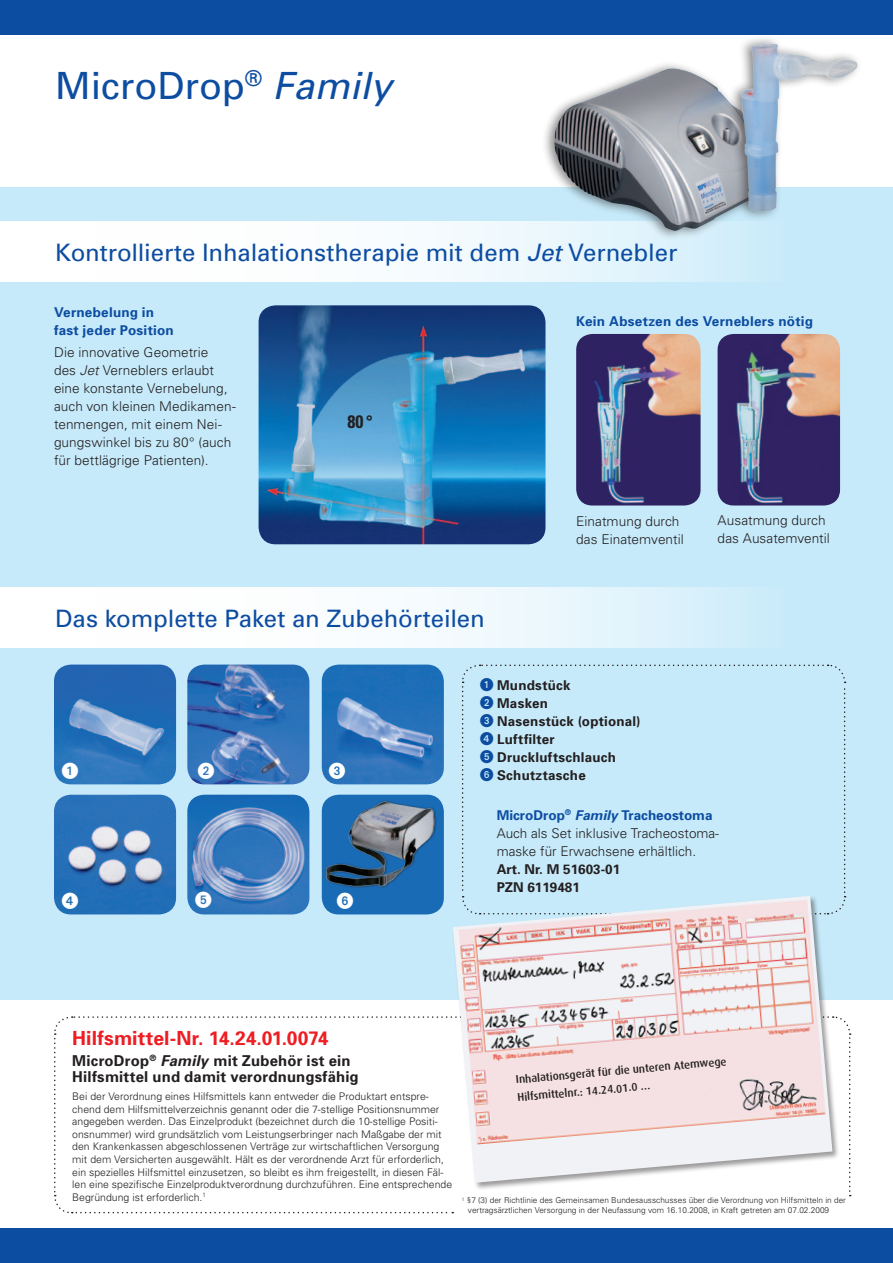
<style>
.page{position:relative;width:893px;height:1263px;background:#fff}
.page>*{position:absolute;margin:0;border:0;box-sizing:border-box;transform-origin:0 0}
.t1{font:37.5px "Univers";color:#0d4da1}
.t2{font:24px "Univers";letter-spacing:-.005em;color:#0d4da1}
.t3{font:700 19.5px "Univers";letter-spacing:.005em;color:#ee1d23}
.t4{font:700 condensed 18px "Univers";color:#231f20}
.t5{font:16.65px "European Pi One";color:#fff}
.t6{font:700 15px/16.5px "Univers";letter-spacing:.015em;color:#231f20}
.t7{font:300 13.5px/18px "Univers";color:#231f20}
.t8{font:700 13.5px/18px "Univers";letter-spacing:.02em;color:#231f20}
.t9{font:700 13.5px/18px "Univers";letter-spacing:.02em;color:#0d4da1}
.t10{font:700 13.5px/18px "Univers";color:#231f20}
.t11{font:500 11.25px/17.7px "Dax";color:#231f20}
.t12{font:300 10.5px/12.6px "Univers";color:#231f20}
.t13{font:300 8.25px/9.9px "Univers";color:#231f20}
.s1{font-style:italic}
.s2{font-family:"European Pi One";font-weight:400;color:#0d4da1}
.s3{font-weight:700;color:#0d4da1}
.s4{font-weight:700;font-style:italic;color:#0d4da1}
</style>
<div class="page">
<div style="left:0;top:187px;width:893px;height:812px;background:#c6eafa"></div>
<div style="left:0;top:0;width:893px;height:34px;background:#0d4da1"></div>
<div style="left:0;top:1229px;width:893px;height:34px;background:#0d4da1"></div>
<svg style="left:54px;top:1016px;width:797px;height:198px"></svg>
<hr style="left:0;top:759px;width:1px;height:60px;background:#fff">
<hr style="left:0;top:515px;width:1px;height:61px;background:#fff">
<div style="left:0;top:587px;width:893px;height:60px;background:linear-gradient(to right,#fff,#caebfa)"></div>
<svg style="left:462px;top:664px;width:384px;height:246px"></svg>
<img style="left:54px;top:664px;width:122px;height:120px">
<img style="left:54px;top:795px;width:122px;height:119px">
<img style="left:187px;top:795px;width:122px;height:119px">
<div style="left:322px;top:795px;width:122px;height:119px;background:#196bb5;border-radius:17px"></div>
<img style="left:322px;top:798px;width:117px;height:90px">
<img style="left:187px;top:664px;width:122px;height:120px">
<img style="left:322px;top:664px;width:122px;height:120px">
<div style="left:452px;top:894px;width:388px;height:296px;background:#231f20;opacity:.45"></div>
<img style="left:453px;top:896px;width:379px;height:287px">
<div style="left:0;top:221px;width:893px;height:61px;background:linear-gradient(to right,#fff,#caebfa)"></div>
<div style="left:541px;top:60px;width:234px;height:181px;background:#231f20;opacity:.54"></div>
<img style="left:554px;top:68px;width:216px;height:163px">
<img style="left:703px;top:34px;width:162px;height:190px">
<img style="left:259px;top:305px;width:286px;height:239px">
<img style="left:718px;top:334px;width:122px;height:171px">
<img style="left:576px;top:334px;width:125px;height:171px">
<h1 class="t1" style="left:55px;top:62px;width:338px">MicroDrop<sup>®</sup> <span class="s1">Family</span></h1>
<h2 class="t2" style="left:55px;top:238px;width:624px">Kontrollierte Inhalationstherapie mit dem <span class="s1">Jet</span> Vernebler</h2>
<p class="t9" style="left:54px;top:303px;width:121px">Vernebelung in fast jeder Position</p>
<p class="t7" style="left:54px;top:343px;width:184px">Die innovative Geometrie<br>des <span class="s1">Jet</span> Verneblers erlaubt eine konstante Vernebelung, auch von kleinen Medikamen&shy;tenmengen, mit einem Nei&shy;gungswinkel bis zu 80° (auch für bettlägrige Patienten).</p>
<h3 class="t4" style="left:347px;top:411px;width:27px">80°</h3>
<h2 class="t2" style="left:55px;top:603px;width:431px">Das komplette Paket an Zubehörteilen</h2>
<p class="t9" style="left:576px;top:312px;width:238px">Kein Absetzen des Verneblers nötig</p>
<p class="t7" style="left:576px;top:512px;width:109px">Einatmung durch das Einatemventil</p>
<p class="t7" style="left:718px;top:511px;width:114px">Ausatmung durch das Ausatemventil</p>
<p class="t8" style="left:480px;top:676px;width:162px"><span class="s2">1</span> Mundstück<br><span class="s2">2</span> Masken<br><span class="s2">3</span> Nasenstück (optional)<br><span class="s2">4</span> Luftfilter<br><span class="s2">5</span> Druckluftschlauch</p>
<h3 class="t5" style="left:62px;top:761px;width:18px">1</h3>
<h3 class="t5" style="left:198px;top:761px;width:18px">2</h3>
<h3 class="t5" style="left:329px;top:761px;width:18px">3</h3>
<p class="t8" style="left:480px;top:766px;width:107px"><span class="s2">6</span> Schutztasche</p>
<h3 class="t5" style="left:62px;top:891px;width:18px">4</h3>
<h3 class="t5" style="left:195px;top:891px;width:18px">5</h3>
<h3 class="t5" style="left:337px;top:891px;width:18px">6</h3>
<p class="t7" style="left:497px;top:805px;width:224px"><span class="s3">MicroDrop</span><sup>®</sup> <span class="s4">Family</span> <span class="s3">Tracheostoma<br></span>Auch als Set inklusive Tracheostoma&shy;maske für Erwachsene erhältlich.</p>
<p class="t10" style="left:497px;top:859px;width:125px">Art. Nr. M 51603-01<br>PZN 6119481</p>
<h3 class="t3" style="left:72px;top:1025px;width:258px">Hilfsmittel-Nr. 14.24.01.0074</h3>
<h3 class="t6" style="left:72px;top:1052px;width:288px">MicroDrop<sup>®</sup> <span class="s1">Family</span> mit Zubehör ist ein<br>Hilfsmittel und damit verordnungsfähig</h3>
<p class="t12" style="left:72px;top:1090px;width:381px">Bei der Verordnung eines Hilfsmittels kann entweder die Produktart entspre&shy;chend dem Hilfsmittelverzeichnis genannt oder die 7-stellige Positionsnummer angegeben werden. Das Einzelprodukt (bezeichnet durch die 10-stellige Positi&shy;onsnummer) wird grundsätzlich vom Leistungserbringer nach Maßgabe der mit den Krankenkassen abgeschlossenen Verträge zur wirtschaftlichen Versorgung mit dem Versicherten ausgewählt. Hält es der verordnende Arzt für erforderlich, ein spezielles Hilfsmittel einzusetzen, so bleibt es ihm freigestellt, in diesen Fäl&shy;len eine spezifische Einzelproduktverordnung durchzuführen. Eine entsprechende Begründung ist erforderlich.<sup>1</sup></p>
<p class="t11" style="left:515px;top:1071px;width:213px;rotate:-5deg">Inhalationsgerät für die unteren Atemwege<br>Hilfsmittelnr.: 14.24.01.0 …</p>
<p class="t13" style="left:468px;top:1195px;width:380px;text-indent:-6px"><sup>1</sup> §7 (3) der Richtlinie des Gemeinsamen Bundesausschusses über die Verordnung von Hilfsmitteln in der vertragsärztlichen Versorgung in der Neufassung vom 16.10.2008, in Kraft getreten am 07.02.2009</p>
</div>
